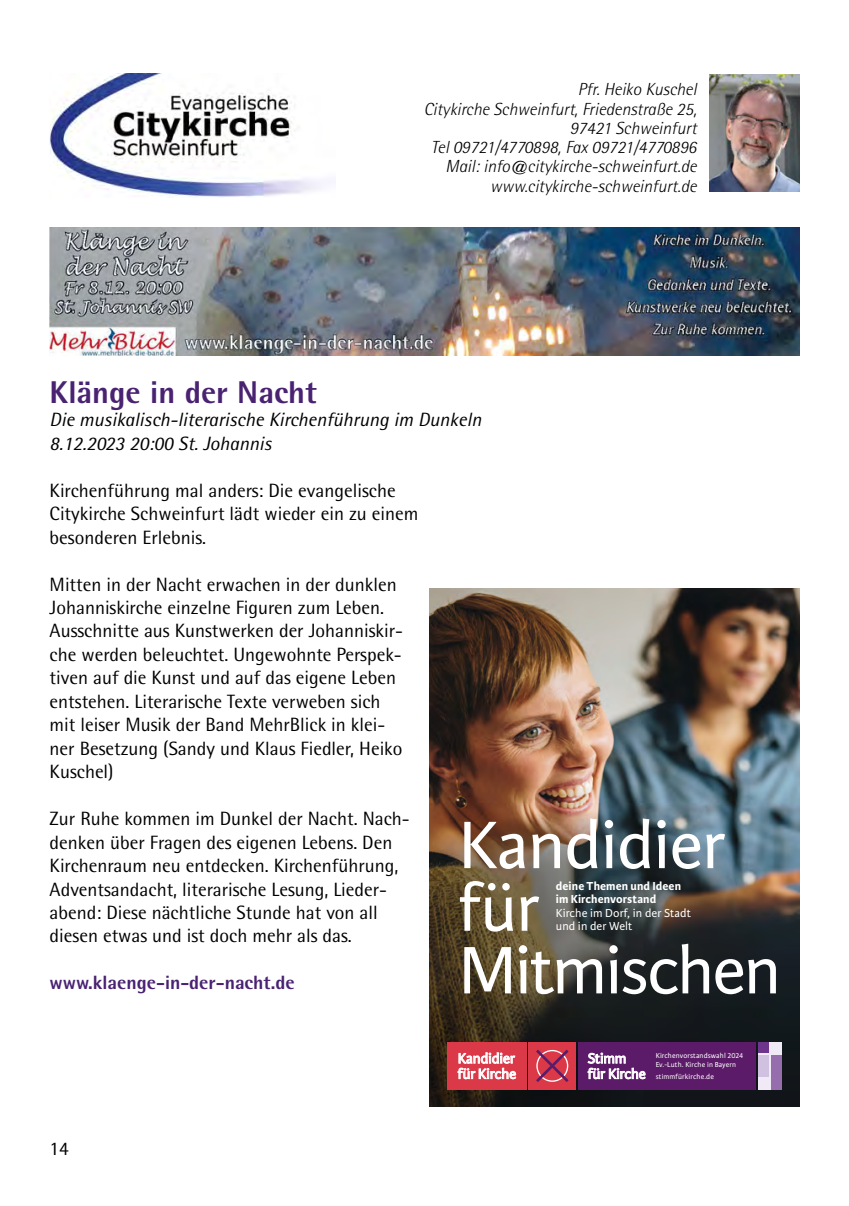
<style>
.page{position:relative;width:849px;height:1206px;background:#fff}
.page>*{position:absolute;margin:0;border:0;box-sizing:border-box;transform-origin:0 0}
.t1{font:71.58px/62.6px "Karmina Sans";letter-spacing:-.01em;color:#fff}
.Überschrift{font:800 31.5px "Rotis Semi Sans Std";color:#4a2272}
.Fließtext{font:19.25px/23.4px "Rotis Semi Sans Std";color:#000}
.Unterüberschrift_Rotis_Italic_11_Pt{font:italic 19.25px "Rotis Semi Sans Std";color:#000}
.Textüberschrift_rotis_extra_bold_11pt_li{font:800 19.25px "Rotis Semi Sans Std";color:#4a2272}
.Bildunterschrift{font:italic 300 17.5px/19.2px "Rotis Semi Sans Std";color:#000;text-align:right}
.t2{font:15.05px/15.4px "Karmina Sans";letter-spacing:-.005em;color:#fff}
.t3{font:700 12.42px/13.7px "Karmina Sans";letter-spacing:.01em;color:#fff}
.t4{font:7.7px/8.9px "Karmina Sans";letter-spacing:.02em;color:#fff}
.s1{font-weight:400}
</style>
<div class="page">
<img style="left:429px;top:588px;width:370px;height:518px">
<div style="left:447px;top:1042px;width:79px;height:47px;background:#db3848"></div>
<div style="left:528px;top:1042px;width:48px;height:47px;background:#db3848"></div>
<div style="left:578px;top:1042px;width:177px;height:47px;background:#5c1b68"></div>
<div style="left:757px;top:1042px;width:24px;height:47px;background:#efeaf6"></div>
<div style="left:770px;top:1055px;width:11px;height:34px;background:#966ead"></div>
<div style="left:757px;top:1055px;width:11px;height:21px;background:#d0c1e0"></div>
<div style="left:757px;top:1042px;width:11px;height:10px;background:#6e358c"></div>
<svg style="left:536px;top:1049px;width:33px;height:33px"></svg>
<svg style="left:458px;top:1052px;width:57px;height:26px"></svg>
<svg style="left:587px;top:1052px;width:58px;height:26px"></svg>
<img style="left:709px;top:74px;width:90px;height:118px">
<img style="left:50px;top:228px;width:749px;height:127px">
<img style="left:50px;top:74px;width:276px;height:123px">
<p class="Bildunterschrift" style="left:577px;top:80px;width:120px">Pfr. Heiko Kuschel</p>
<p class="Bildunterschrift" style="left:423px;top:99px;width:274px">Citykirche Schweinfurt, Friedenstraße 25,<br>97421 Schweinfurt</p>
<p class="Bildunterschrift" style="left:431px;top:137px;width:267px">Tel 09721/4770898, Fax 09721/4770896</p>
<p class="Bildunterschrift" style="left:445px;top:157px;width:252px">Mail: info@citykirche-schweinfurt.de</p>
<p class="Bildunterschrift" style="left:490px;top:176px;width:208px">www.citykirche-schweinfurt.de</p>
<p class="Überschrift" style="left:50px;top:372px;width:268px">Klänge in der Nacht</p>
<p class="Unterüberschrift_Rotis_Italic_11_Pt" style="left:50px;top:408px;width:433px">Die musikalisch-literarische Kirchenführung im Dunkeln</p>
<p class="Unterüberschrift_Rotis_Italic_11_Pt" style="left:50px;top:431px;width:223px">8.12.2023 20:00 St. Johannis</p>
<p class="Fließtext" style="left:50px;top:478px;width:370px">Kirchenführung mal anders: Die evangelische<br>Citykirche Schweinfurt lädt wieder ein zu einem besonderen Erlebnis.</p>
<p class="Fließtext" style="left:50px;top:572px;width:355px">Mitten in der Nacht erwachen in der dunklen Johanniskirche einzelne Figuren zum Leben.<br>Ausschnitte aus Kunstwerken der Johanniskir&shy;che werden beleuchtet. Ungewohnte Perspek&shy;tiven auf die Kunst und auf das eigene Leben entstehen. Literarische Texte verweben sich mit leiser Musik der Band MehrBlick in klei&shy;ner Besetzung (Sandy und Klaus Fiedler, Heiko Kuschel)</p>
<p class="Fließtext" style="left:50px;top:806px;width:361px">Zur Ruhe kommen im Dunkel der Nacht. Nach&shy;denken über Fragen des eigenen Lebens. Den Kirchenraum neu entdecken. Kirchenführung, Adventsandacht, literarische Lesung, Lieder&shy;abend: Diese nächtliche Stunde hat von all diesen etwas und ist doch mehr als das.</p>
<p class="Textüberschrift_rotis_extra_bold_11pt_li" style="left:50px;top:970px;width:246px">www.klaenge-in-der-nacht.de</p>
<p class="t1" style="left:458px;top:815px;width:324px">Kandidier für<br>Mitmischen</p>
<p class="t3" style="left:555px;top:878px;width:136px">deine Themen und Ideen im Kirchenvorstand<br><span class="s1">Kirche im Dorf, in der Stadt und in der Welt</span></p>
<p class="Fließtext" style="left:50px;top:1136px;width:21px">14</p>
<p class="t2" style="left:457px;top:1050px;width:60px">Kandidier für Kirche</p>
<p class="t2" style="left:587px;top:1050px;width:59px">Stimm für Kirche</p>
<p class="t4" style="left:655px;top:1051px;width:89px">Kirchenvorstandswahl 2024<br>Ev.-Luth. Kirche in Bayern</p>
<p class="t4" style="left:655px;top:1071px;width:60px">stimmfürkirche.de</p>
</div>
